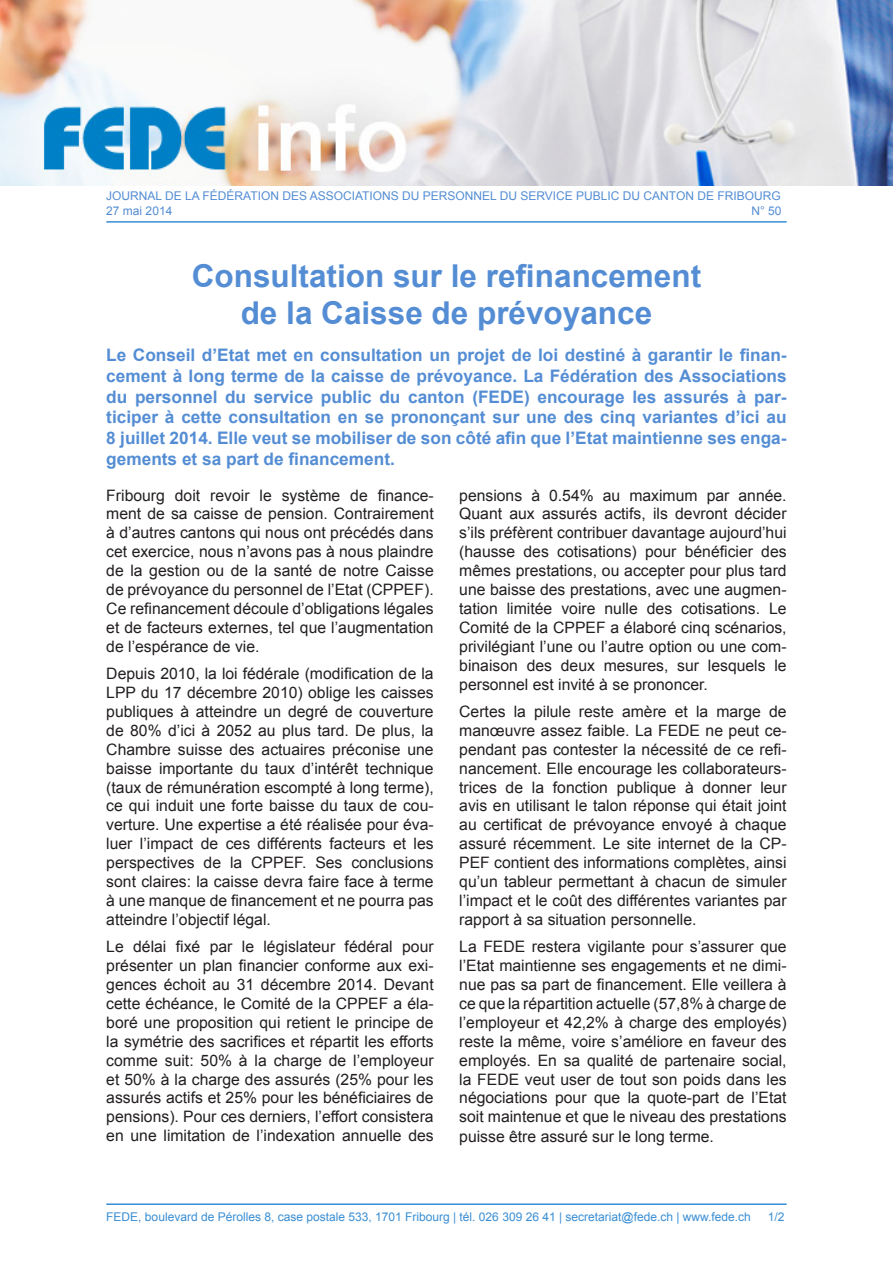
<style>
.page{position:relative;width:893px;height:1263px;background:#fff}
.page>*{position:absolute;margin:0;border:0;box-sizing:border-box;transform-origin:0 0}
.t1{font:700 31.5px/37.8px "Arial";color:#548dd4;text-align:center}
.t2{font:700 17.25px/20.7px "Arial";color:#548dd4;text-align:justify}
.t3{font:15.75px/18.9px "Arial";color:#231f20;text-align:justify}
.t4{font:12px "Arial";color:#398ed4}
.t5{font:12px/14.4px "Arial";color:#548dd4}
</style>
<div class="page">
<img style="left:0;top:0;width:893px;height:186px">
<hr style="left:106px;top:221px;width:681px;height:2px;background:#398ed4">
<hr style="left:106px;top:1203px;width:681px;height:2px;background:#398ed4">
<p class="t5" style="left:106px;top:189px;width:676px">JOURNAL DE LA FÉDÉRATION DES ASSOCIATIONS DU PERSONNEL DU SERVICE PUBLIC DU CANTON DE FRIBOURG<br>27 mai 2014</p>
<p class="t5" style="left:751px;top:203px;width:32px">N° 50</p>
<h1 class="t1" style="left:192px;top:258px;width:511px">Consultation sur le refinancement de la Caisse de prévoyance</h1>
<p class="t2" style="left:106px;top:345px;width:682px">Le Conseil d’Etat met en consultation un projet de loi destiné à garantir le finan&shy;cement à long terme de la caisse de prévoyance. La Fédération des Associations du personnel du service public du canton (FEDE) encourage les assurés à par&shy;ticiper à cette consultation en se prononçant sur une des cinq variantes d’ici au 8 juillet 2014. Elle veut se mobiliser de son côté afin que l’Etat maintienne ses enga&shy;gements et sa part de financement.</p>
<p class="t3" style="left:106px;top:486px;width:329px">Fribourg doit revoir le système de finance&shy;ment de sa caisse de pension. Contrairement à d’autres cantons qui nous ont précédés dans cet exercice, nous n’avons pas à nous plaindre de la gestion ou de la santé de notre Caisse de prévoyance du personnel de l’Etat (CPPEF).<br>Ce refinancement découle d’obligations légales et de facteurs externes, tel que l’augmentation de l’espérance de vie.</p>
<p class="t3" style="left:106px;top:664px;width:329px">Depuis 2010, la loi fédérale (modification de la LPP du 17 décembre 2010) oblige les caisses publiques à atteindre un degré de couverture de 80% d’ici à 2052 au plus tard. De plus, la Chambre suisse des actuaires préconise une baisse importante du taux d’intérêt technique (taux de rémunération escompté à long terme), ce qui induit une forte baisse du taux de cou&shy;verture. Une expertise a été réalisée pour éva&shy;luer l’impact de ces différents facteurs et les perspectives de la CPPEF. Ses conclusions sont claires: la caisse devra faire face à terme à une manque de financement et ne pourra pas atteindre l’objectif légal.</p>
<p class="t3" style="left:106px;top:937px;width:329px">Le délai fixé par le législateur fédéral pour présenter un plan financier conforme aux exi&shy;gences échoit au 31 décembre 2014. Devant cette échéance, le Comité de la CPPEF a éla&shy;boré une proposition qui retient le principe de la symétrie des sacrifices et répartit les efforts comme suit: 50% à la charge de l’employeur et 50% à la charge des assurés (25% pour les assurés actifs et 25% pour les bénéficiaires de pensions). Pour ces derniers, l’effort consistera en une limitation de l’indexation annuelle des</p>
<p class="t3" style="left:459px;top:486px;width:329px">pensions à 0.54% au maximum par année.<br>Quant aux assurés actifs, ils devront décider s’ils préfèrent contribuer davantage aujourd’hui (hausse des cotisations) pour bénéficier des mêmes prestations, ou accepter pour plus tard une baisse des prestations, avec une augmen&shy;tation limitée voire nulle des cotisations. Le Comité de la CPPEF a élaboré cinq scénarios, privilégiant l’une ou l’autre option ou une com&shy;binaison des deux mesures, sur lesquels le personnel est invité à se prononcer.</p>
<p class="t3" style="left:459px;top:702px;width:329px">Certes la pilule reste amère et la marge de manœuvre assez faible. La FEDE ne peut ce&shy;pendant pas contester la nécessité de ce refi&shy;nancement. Elle encourage les collaborateurs&shy;trices de la fonction publique à donner leur avis en utilisant le talon réponse qui était joint au certificat de prévoyance envoyé à chaque assuré récemment. Le site internet de la CP-PEF contient des informations complètes, ainsi qu’un tableur permettant à chacun de simuler l’impact et le coût des différentes variantes par rapport à sa situation personnelle.</p>
<p class="t3" style="left:459px;top:937px;width:329px">La FEDE restera vigilante pour s’assurer que l’Etat maintienne ses engagements et ne dimi&shy;nue pas sa part de financement. Elle veillera à ce que la répartition actuelle (57,8% à charge de l’employeur et 42,2% à charge des employés) reste la même, voire s’améliore en faveur des employés. En sa qualité de partenaire social, la FEDE veut user de tout son poids dans les négociations pour que la quote-part de l’Etat soit maintenue et que le niveau des prestations puisse être assuré sur le long terme.</p>
<p class="t4" style="left:106px;top:1208px;width:646px">FEDE, boulevard de Pérolles 8, case postale 533, 1701 Fribourg | tél. 026 309 26 41 | secretariat@fede.ch | www.fede.ch</p>
<p class="t4" style="left:768px;top:1208px;width:18px">1/2</p>
</div>
